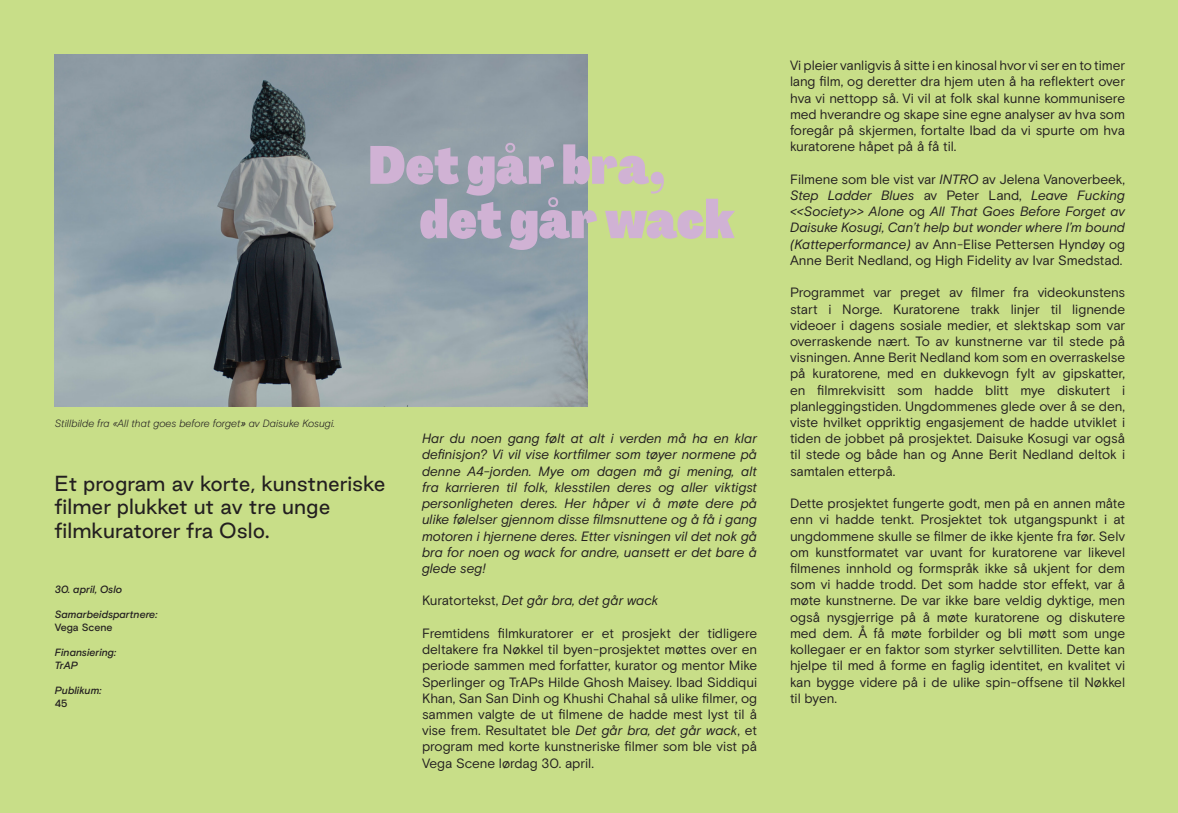
<style>
.page{position:relative;width:1178px;height:813px;background:#fff}
.page>*{position:absolute;margin:0;border:0;box-sizing:border-box;transform-origin:0 0}
.t1{font:900 52.5px/54.3px "Agrandir Tight";letter-spacing:.01em;color:#d0b2d4}
.t2{font:19.5px/23.4px "Good Sans";color:#231f20}
.t3{font:13.5px/16.2px "Basis Grotesque Pro";letter-spacing:-.005em;color:#231f20;text-align:justify}
.t4{font:italic 13.5px/16.2px "Basis Grotesque Pro";letter-spacing:-.005em;color:#231f20;text-align:justify}
.t5{font:italic 500 10.5px/12.6px "Basis Grotesque Pro";letter-spacing:-.005em;color:#231f20}
.t6{font:italic 300 10.5px "Basis Grotesque Pro";letter-spacing:-.005em;color:#231f20}
.t7{font:500 10.5px "Basis Grotesque Pro";color:#231f20}
.s1{font-weight:400}
.s2{font-style:normal}
.s3{font-style:italic}
</style>
<div class="page">
<div style="left:0;top:0;width:1178px;height:812px;background:#c8de88"></div>
<img style="left:54px;top:54px;width:534px;height:352px">
<h1 class="t1" style="left:420px;top:139px;width:317px;text-indent:-51px">Det går bra, det går wack</h1>
<p class="t6" style="left:55px;top:417px;width:282px">Stillbilde fra «All that goes before forget<span class="s1">»</span> av Daisuke Kosugi.</p>
<h2 class="t2" style="left:55px;top:471px;width:332px">Et program av korte, kunstneriske filmer plukket ut av tre unge filmkuratorer fra Oslo.</h2>
<p class="t5" style="left:55px;top:582px;width:69px">30. april, Oslo</p>
<p class="t5" style="left:55px;top:608px;width:104px">Samarbeidspartnere:</p>
<p class="t7" style="left:55px;top:620px;width:59px">Vega Scene</p>
<p class="t5" style="left:55px;top:645px;width:63px">Finansiering:<br>TrAP</p>
<p class="t5" style="left:55px;top:683px;width:48px">Publikum:</p>
<p class="t7" style="left:55px;top:696px;width:14px">45</p>
<p class="t4" style="left:422px;top:430px;width:337px">Har du noen gang følt at alt i verden må ha en klar definisjon? Vi vil vise kortfilmer som tøyer normene på denne A4-jorden. Mye om dagen må gi mening, alt fra karrieren til folk, klesstilen deres og aller viktigst personligheten deres. Her håper vi å møte dere på ulike følelser gjennom disse filmsnuttene og å få i gang motoren i hjernene deres. Etter visningen vil det nok gå bra for noen og wack for andre, uansett er det bare å glede seg!</p>
<p class="t4" style="left:422px;top:592px;width:238px"><span class="s2">Kuratortekst,</span> Det går bra, det går wack</p>
<p class="t3" style="left:422px;top:624px;width:337px">Fremtidens filmkuratorer er et prosjekt der tidligere deltakere fra Nøkkel til byen-prosjektet møttes over en periode sammen med forfatter, kurator og mentor Mike Sperlinger og TrAPs Hilde Ghosh Maisey. Ibad Siddiqui Khan, San San Dinh og Khushi Chahal så ulike filmer, og sammen valgte de ut filmene de hadde mest lyst til å vise frem. Resultatet ble <span class="s3">Det går bra, det går wack</span>, et program med korte kunstneriske filmer som ble vist på Vega Scene lørdag 30. april.</p>
<p class="t3" style="left:790px;top:57px;width:337px">Vi pleier vanligvis å sitte i en kinosal hvor vi ser en to timer lang film, og deretter dra hjem uten å ha reflektert over hva vi nettopp så. Vi vil at folk skal kunne kommunisere med hverandre og skape sine egne analyser av hva som foregår på skjermen, fortalte Ibad da vi spurte om hva kuratorene håpet på å få til.</p>
<p class="t4" style="left:790px;top:171px;width:337px"><span class="s2">Filmene som ble vist var</span> INTRO <span class="s2">av Jelena Vanoverbeek, </span>Step Ladder Blues <span class="s2">av Peter Land,</span> Leave Fucking &lt;&lt;Society&gt;&gt; Alone <span class="s2">og</span> All That Goes Before Forget av Daisuke Kosugi, Can’t help but wonder where I’m bound (Katteperformance) <span class="s2">av Ann-Elise Pettersen Hyndøy og Anne Berit Nedland, og High Fidelity av Ivar Smedstad.</span></p>
<p class="t3" style="left:790px;top:284px;width:337px">Programmet var preget av filmer fra videokunstens start i Norge. Kuratorene trakk linjer til lignende videoer i dagens sosiale medier, et slektskap som var overraskende nært. To av kunstnerne var til stede på visningen. Anne Berit Nedland kom som en overraskelse på kuratorene, med en dukkevogn fylt av gipskatter, en filmrekvisitt som hadde blitt mye diskutert i planleggingstiden. Ungdommenes glede over å se den, viste hvilket oppriktig engasjement de hadde utviklet i tiden de jobbet på prosjektet. Daisuke Kosugi var også til stede og både han og Anne Berit Nedland deltok i samtalen etterpå.</p>
<p class="t3" style="left:790px;top:495px;width:337px">Dette prosjektet fungerte godt, men på en annen måte enn vi hadde tenkt. Prosjektet tok utgangspunkt i at ungdommene skulle se filmer de ikke kjente fra før. Selv om kunstformatet var uvant for kuratorene var likevel filmenes innhold og formspråk ikke så ukjent for dem som vi hadde trodd. Det som hadde stor effekt, var å møte kunstnerne. De var ikke bare veldig dyktige, men også nysgjerrige på å møte kuratorene og diskutere med dem. Å få møte forbilder og bli møtt som unge kollegaer er en faktor som styrker selvtilliten. Dette kan hjelpe til med å forme en faglig identitet, en kvalitet vi kan bygge videre på i de ulike spin-offsene til Nøkkel til byen.</p>
</div>
